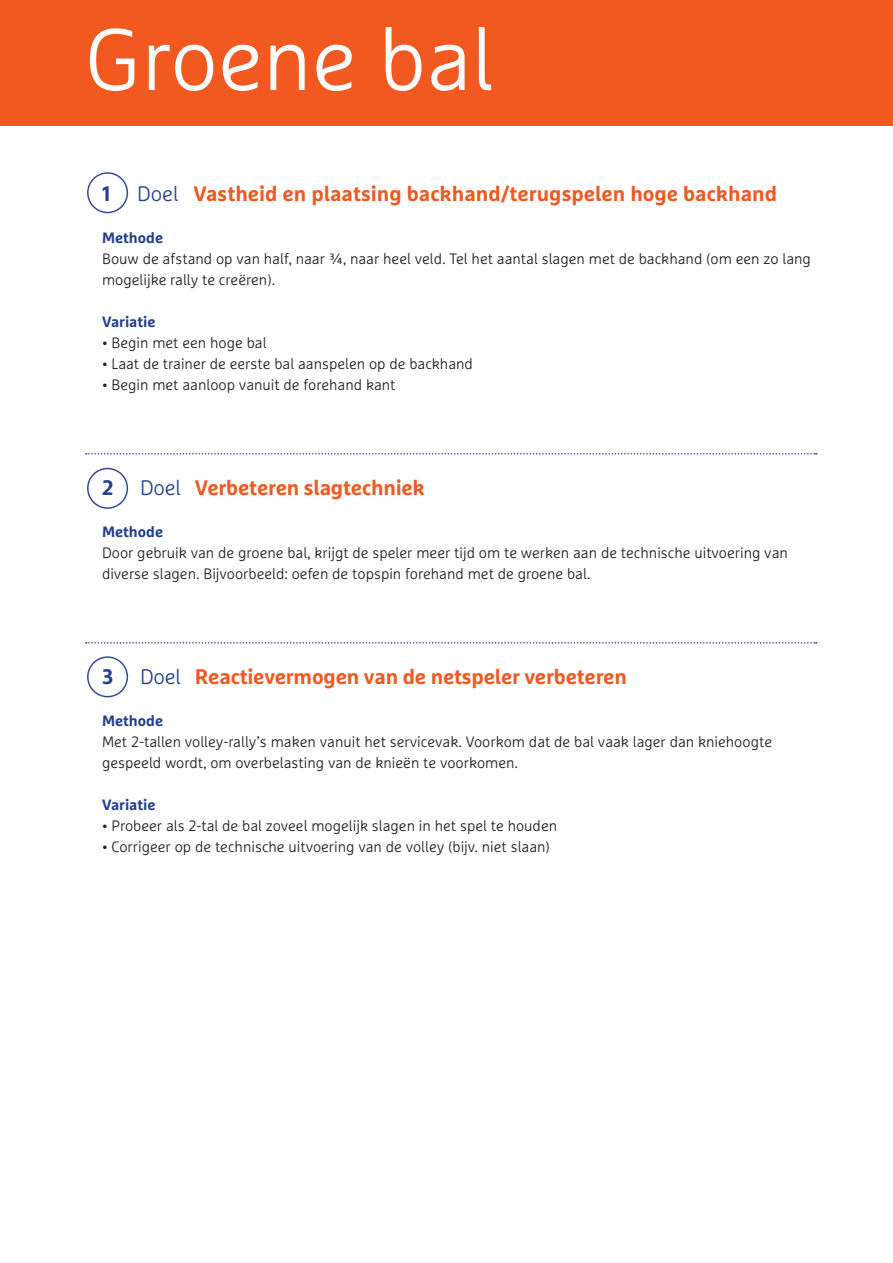
<style>
.page{position:relative;width:893px;height:1263px;background:#fff}
.page>*{position:absolute;margin:0;border:0;box-sizing:border-box;transform-origin:0 0}
.t1{font:300 87px "Marselis OT";color:#fff}
.Platte_tekst{font:700 21px "Marselis OT";letter-spacing:-.01em;color:#f15921}
.Platte_tekst-2{font:700 21px "Marselis OT";color:#253f8e}
.Platte_tekst-3{font:300 15px/21px "Marselis OT";color:#231f20}
.Platte_tekst-4{font:700 15px "Marselis OT";color:#253f8e}
.s1{font-weight:300;color:#253f8e}
</style>
<div class="page">
<div style="left:0;top:0;width:893px;height:125px;background:#f15921"></div>
<svg style="left:86px;top:453px;width:731px;height:2px"></svg>
<svg style="left:86px;top:642px;width:731px;height:2px"></svg>
<div style="left:87px;top:172px;width:41px;height:41px;border:2px solid #3b4798;border-radius:50%"></div>
<div style="left:87px;top:468px;width:41px;height:41px;border:2px solid #3b4798;border-radius:50%"></div>
<div style="left:87px;top:656px;width:41px;height:41px;border:2px solid #3b4798;border-radius:50%"></div>
<p class="t1" style="left:85px;top:8px;width:411px">Groene bal</p>
<p class="Platte_tekst-2" style="left:102px;top:181px;width:10px">1</p>
<p class="Platte_tekst" style="left:137px;top:181px;width:641px"><span class="s1">Doel</span> Vastheid en plaatsing backhand/terugspelen hoge backhand</p>
<p class="Platte_tekst-4" style="left:102px;top:228px;width:63px">Methode</p>
<p class="Platte_tekst-3" style="left:102px;top:248px;width:710px">Bouw de afstand op van half, naar ¾, naar heel veld. Tel het aantal slagen met de backhand (om een zo lang mogelijke rally te creëren).</p>
<p class="Platte_tekst-4" style="left:102px;top:312px;width:55px">Variatie</p>
<p class="Platte_tekst-3" style="left:102px;top:332px;width:166px">• Begin met een hoge bal</p>
<p class="Platte_tekst-3" style="left:102px;top:353px;width:372px">• Laat de trainer de eerste bal aanspelen op de backhand</p>
<p class="Platte_tekst-3" style="left:102px;top:374px;width:295px">• Begin met aanloop vanuit de forehand kant</p>
<p class="Platte_tekst-2" style="left:102px;top:475px;width:13px">2</p>
<p class="Platte_tekst" style="left:140px;top:475px;width:286px"><span class="s1">Doel</span> Verbeteren slagtechniek</p>
<p class="Platte_tekst-4" style="left:102px;top:522px;width:63px">Methode</p>
<p class="Platte_tekst-3" style="left:102px;top:542px;width:687px">Door gebruik van de groene bal, krijgt de speler meer tijd om te werken aan de technische uitvoering van</p>
<p class="Platte_tekst-3" style="left:102px;top:563px;width:490px">diverse slagen. Bijvoorbeeld: oefen de topspin forehand met de groene bal.</p>
<p class="Platte_tekst-2" style="left:102px;top:664px;width:13px">3</p>
<p class="Platte_tekst" style="left:140px;top:664px;width:488px"><span class="s1">Doel</span> Reactievermogen van de netspeler verbeteren</p>
<p class="Platte_tekst-4" style="left:102px;top:711px;width:63px">Methode</p>
<p class="Platte_tekst-3" style="left:102px;top:731px;width:672px">Met 2-tallen volley-rally’s maken vanuit het servicevak. Voorkom dat de bal vaak lager dan kniehoogte</p>
<p class="Platte_tekst-3" style="left:102px;top:752px;width:418px">gespeeld wordt, om overbelasting van de knieën te voorkomen.</p>
<p class="Platte_tekst-4" style="left:102px;top:795px;width:55px">Variatie</p>
<p class="Platte_tekst-3" style="left:102px;top:815px;width:457px">• Probeer als 2-tal de bal zoveel mogelijk slagen in het spel te houden</p>
<p class="Platte_tekst-3" style="left:102px;top:836px;width:449px">• Corrigeer op de technische uitvoering van de volley (bijv. niet slaan)</p>
</div>
